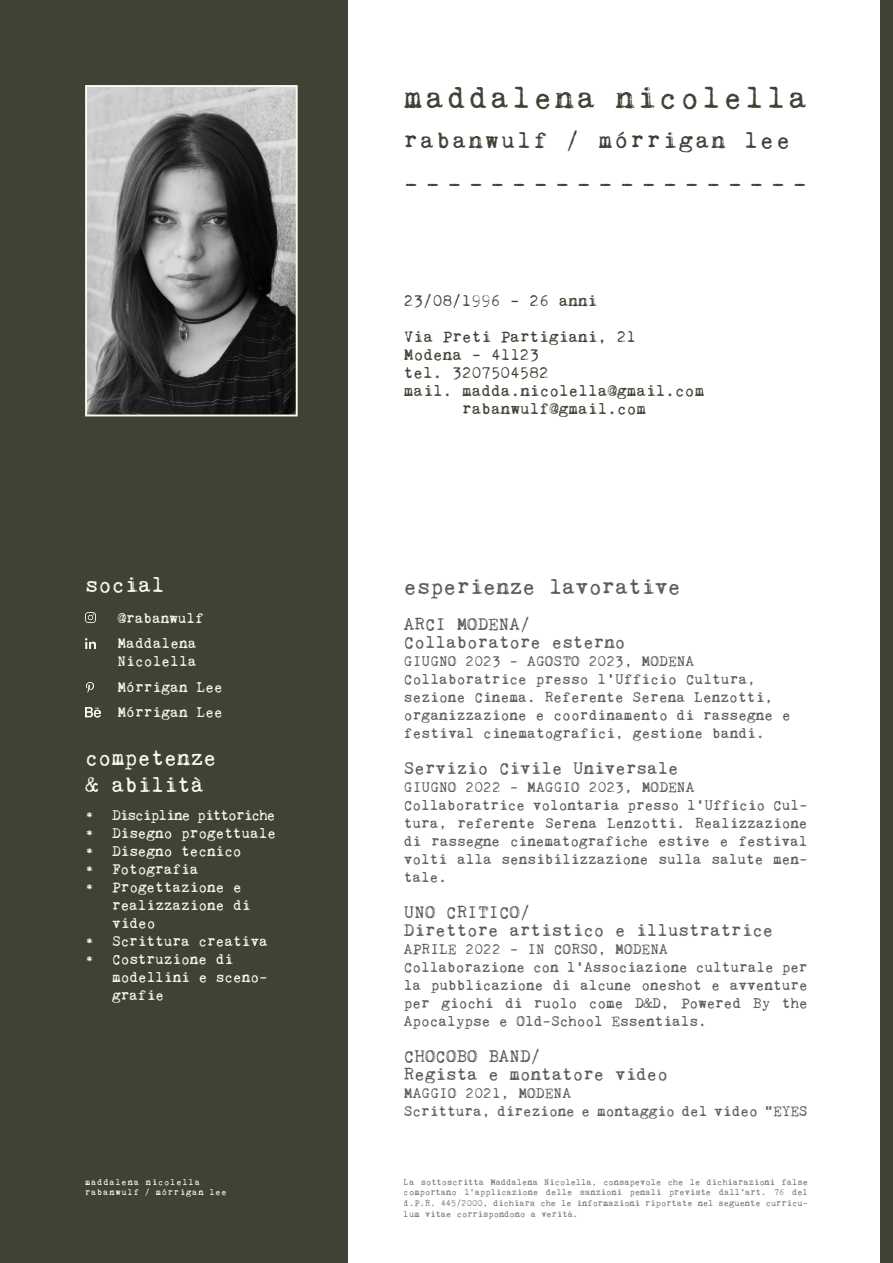
<style>
.page{position:relative;width:893px;height:1263px;background:#fff}
.page>*{position:absolute;margin:0;border:0;box-sizing:border-box;transform-origin:0 0}
.t1{font:31.95px "Kingthings Trypewriter 2";letter-spacing:.09em;color:#3f4335}
.t2{font:25.5px "Kingthings Trypewriter 2";color:#3f4335}
.t3{font:24px "Kingthings Trypewriter 2";letter-spacing:.09em;color:#3f4335}
.t4{font:22.5px "Kingthings Trypewriter 2";color:#fef9e9}
.t5{font:22.5px "Kingthings Trypewriter 2";color:#5a5c5f}
.t6{font:18px "Kingthings Trypewriter 2";color:#5a5c5f}
.t7{font:16.5px "Kingthings Trypewriter 2";color:#3f4335}
.t8{font:15px/18px "Kingthings Trypewriter 2";color:#5a5c5f;text-align:justify}
.t9{font:15px/18px "Kingthings Trypewriter 2";letter-spacing:-.01em;color:#fef9e9}
.t10{font:15px "Kingthings Trypewriter 2";letter-spacing:-.07em;color:#fef9e9}
.t11{font:9px/10.8px "Kingthings Trypewriter 2";color:#3f4335;text-align:justify}
.t12{font:9px "Kingthings Trypewriter 2";letter-spacing:.09em;color:#fef9e9}
</style>
<div class="page">
<div style="left:0;top:0;width:347px;height:1263px;background:#3f4335"></div>
<img style="left:88px;top:88px;width:207px;height:325px">
<div style="left:85px;top:85px;width:213px;height:331px;border:2px solid #fef9e9"></div>
<img style="left:85px;top:707px;width:16px;height:10px">
<svg style="left:85px;top:612px;width:10px;height:10px"></svg>
<svg style="left:85px;top:638px;width:10px;height:10px"></svg>
<svg style="left:86px;top:682px;width:8px;height:10px"></svg>
<div style="left:880px;top:0;width:13px;height:1263px;background:#3f4335"></div>
<p class="t1" style="left:404px;top:80px;width:405px">maddalena nicolella</p>
<p class="t3" style="left:404px;top:127px;width:388px">rabanwulf / mórrigan lee</p>
<p class="t2" style="left:404px;top:170px;width:405px">-------------------</p>
<p class="t4" style="left:85px;top:572px;width:81px">social</p>
<p class="t9" style="left:117px;top:609px;width:88px">@rabanwulf</p>
<p class="t9" style="left:117px;top:634px;width:81px">Maddalena</p>
<p class="t9" style="left:117px;top:652px;width:81px">Nicolella</p>
<p class="t9" style="left:117px;top:678px;width:107px">Mórrigan Lee</p>
<p class="t9" style="left:117px;top:703px;width:107px">Mórrigan Lee</p>
<p class="t4" style="left:85px;top:745px;width:133px">competenze</p>
<p class="t4" style="left:85px;top:772px;width:120px">&amp; abilità</p>
<p class="t10" style="left:85px;top:807px;width:192px">• Discipline pittoriche</p>
<p class="t9" style="left:85px;top:824px;width:193px">• Disegno progettuale</p>
<p class="t9" style="left:85px;top:842px;width:158px">• Disegno tecnico</p>
<p class="t9" style="left:85px;top:860px;width:115px">• Fotografia</p>
<p class="t9" style="left:112px;top:878px;width:140px;text-indent:-27px">• Progettazione e realizzazione di video</p>
<p class="t9" style="left:85px;top:932px;width:184px">• Scrittura creativa</p>
<p class="t9" style="left:112px;top:950px;width:157px;text-indent:-27px">• Costruzione di modellini e sceno&shy;grafie</p>
<p class="t7" style="left:404px;top:292px;width:195px">23/08/1996 - 26 anni</p>
<p class="t7" style="left:404px;top:328px;width:234px">Via Preti Partigiani, 21</p>
<p class="t7" style="left:404px;top:346px;width:137px">Modena - 41123</p>
<p class="t7" style="left:404px;top:364px;width:146px">tel. 3207504582</p>
<p class="t7" style="left:404px;top:382px;width:302px">mail. madda.nicolella@gmail.com</p>
<p class="t7" style="left:462px;top:400px;width:185px">rabanwulf@gmail.com</p>
<p class="t5" style="left:404px;top:574px;width:279px">esperienze lavorative</p>
<p class="t6" style="left:404px;top:614px;width:128px">ARCI MODENA/</p>
<p class="t6" style="left:404px;top:632px;width:223px">Collaboratore esterno</p>
<p class="t8" style="left:404px;top:652px;width:292px">GIUGNO 2023 - AGOSTO 2023, MODENA</p>
<p class="t8" style="left:404px;top:670px;width:389px;text-align:left">Collaboratrice presso l’Ufficio Cultura, sezione Cinema. Referente Serena Lenzotti, organizzazione e coordinamento di rassegne e festival cinematografici, gestione bandi.</p>
<p class="t6" style="left:404px;top:758px;width:276px">Servizio Civile Universale</p>
<p class="t8" style="left:404px;top:778px;width:292px">GIUGNO 2022 - MAGGIO 2023, MODENA</p>
<p class="t8" style="left:404px;top:796px;width:405px">Collaboratrice volontaria presso l’Ufficio Cul&shy;tura, referente Serena Lenzotti. Realizzazione di rassegne cinematografiche estive e festival volti alla sensibilizzazione sulla salute men&shy;tale.</p>
<p class="t6" style="left:404px;top:902px;width:128px">UNO CRITICO/</p>
<p class="t6" style="left:404px;top:920px;width:371px">Direttore artistico e illustratrice</p>
<p class="t8" style="left:404px;top:940px;width:266px">APRILE 2022 - IN CORSO, MODENA</p>
<p class="t8" style="left:404px;top:958px;width:405px">Collaborazione con l’Associazione culturale per la pubblicazione di alcune oneshot e avventure per giochi di ruolo come D&amp;D, Powered By the Apocalypse e Old-School Essentials.</p>
<p class="t6" style="left:404px;top:1046px;width:139px">CHOCOBO BAND/</p>
<p class="t6" style="left:404px;top:1064px;width:266px">Regista e montatore video</p>
<p class="t8" style="left:404px;top:1084px;width:169px">MAGGIO 2021, MODENA</p>
<p class="t8" style="left:404px;top:1102px;width:405px">Scrittura, direzione e montaggio del video “EYES</p>
<p class="t12" style="left:85px;top:1176px;width:116px">maddalena nicolella</p>
<p class="t12" style="left:85px;top:1187px;width:143px">rabanwulf / mórrigan lee</p>
<p class="t11" style="left:404px;top:1176px;width:405px">La sottoscritta Maddalena Nicolella, consapevole che le dichiarazioni false comportano l’applicazione delle sanzioni penali previste dall’art. 76 del d.P.R. 445/2000, dichiara che le informazioni riportate nel seguente curricu&shy;lum vitae corrispondono a verità.</p>
</div>
